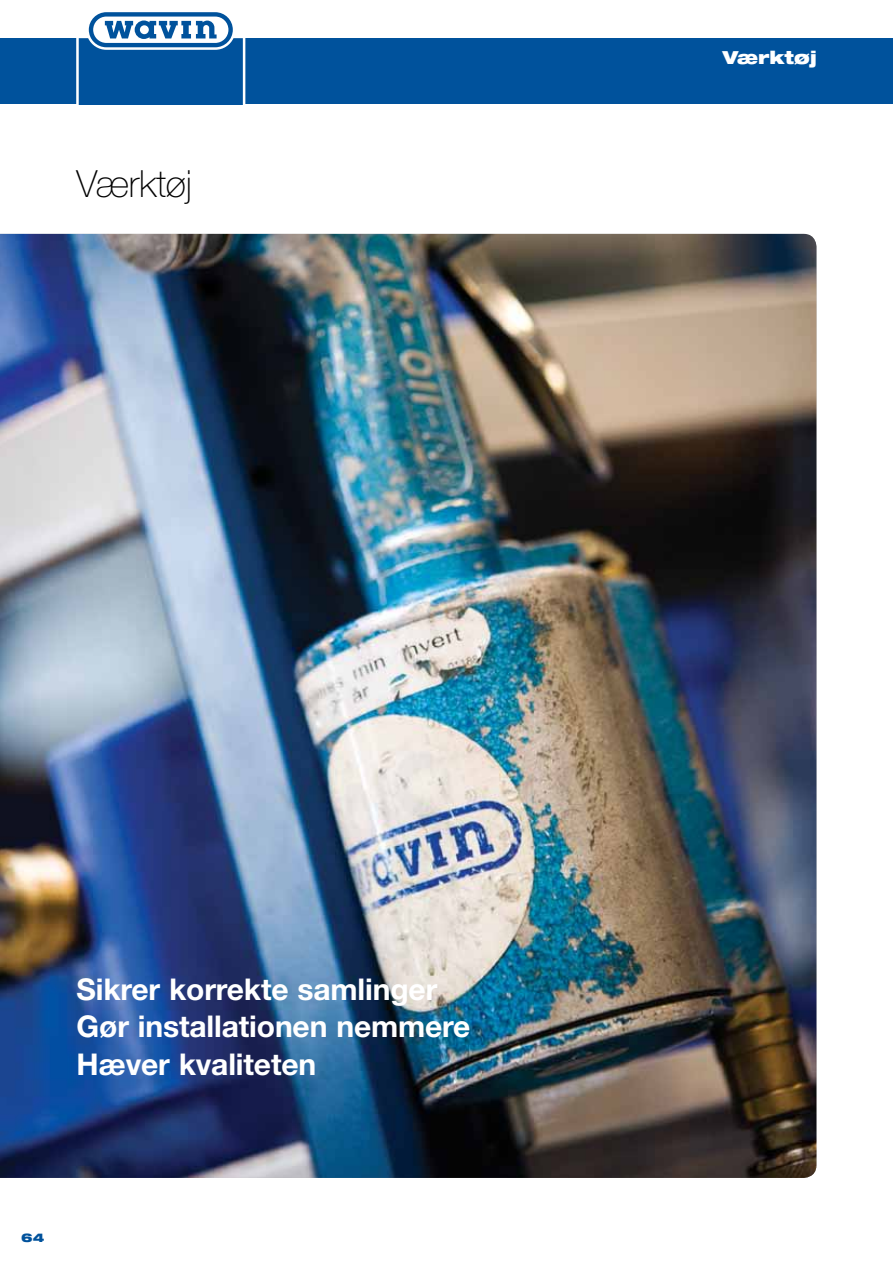
<style>
.page{position:relative;width:893px;height:1263px;background:#fff}
.page>*{position:absolute;margin:0;border:0;box-sizing:border-box;transform-origin:0 0}
.t1{font:100 37.5px "Helvetica Neue LT Std";letter-spacing:-.005em;color:#000}
.t2{font:700 30px/37.5px "Helvetica Neue LT Std";letter-spacing:-.005em;color:#fff}
.t3{font:900 expanded 18px "Helvetica Neue LT Std";color:#fff}
.t4{font:900 expanded 12px "Helvetica Neue LT Std";color:#00529c}
</style>
<div class="page">
<div style="left:0;top:38px;width:893px;height:66px;background:#00529c"></div>
<svg style="left:76px;top:12px;width:169px;height:92px"></svg>
<img style="left:0;top:234px;width:816px;height:944px">
<p class="t1" style="left:77px;top:162px;width:117px">Værktøj</p>
<p class="t3" style="left:723px;top:46px;width:95px">Værktøj</p>
<p class="t2" style="left:77px;top:969px;width:395px">Sikrer korrekte samlinger<br>Gør installationen nemmere<br>Hæver kvaliteten</p>
<p class="t4" style="left:21px;top:1230px;width:25px">64</p>
</div>
